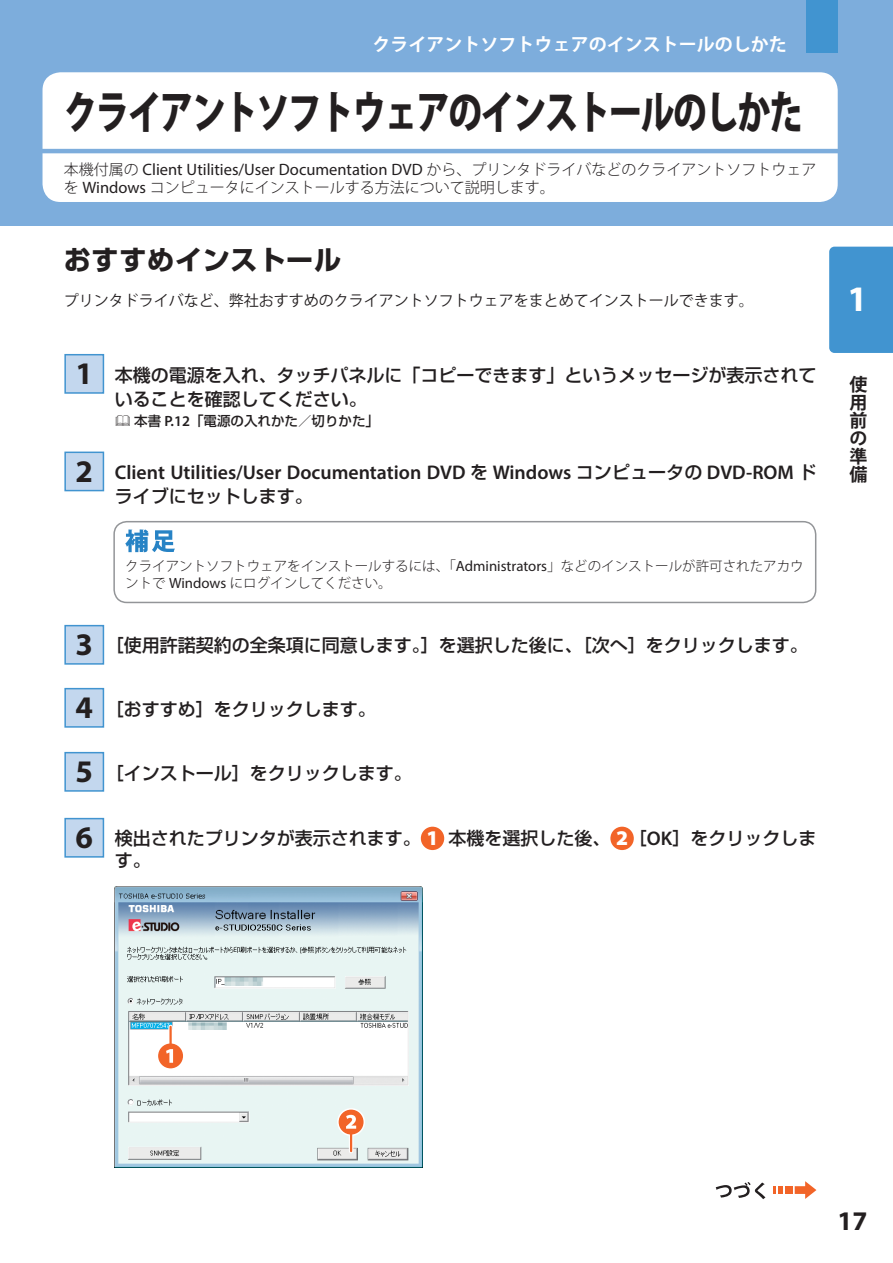
<style>
.page{position:relative;width:893px;height:1263px;background:#fff}
.page>*{position:absolute;margin:0;border:0;box-sizing:border-box;transform-origin:0 0}
._01_L1{font:800 45px "Koz Go Pro";letter-spacing:-.05em;color:#231f20;scale:.75 1}
.t1{font:700 36px "Myriad Pro";color:#fff}
.t2{font:700 31.5px "Myriad Pro";color:#231f20}
._01_L2{font:700 27px "Shin Go Pro";letter-spacing:.03em;color:#231f20}
.t3{font:700 27px "Myriad Pro";color:#231f20}
.t4{font:900 21px "Myriad Pro";color:#fff}
._11_list_L{font:600 19.8px "Myriad Pro";color:#231f20}
._11_list_L-2{font:500 18px/24px "Shin Go Pro";color:#231f20}
._99_header_R{font:700 18px "Koz Go Pro";color:#fff}
.t5{font:700 18px/18px "Koz Go Pro";color:#231f20;text-align:justify}
._02_lead{font:16.5px "Myriad Pro";color:#231f20}
._10_body_R10{font:15px "Koz Go Pro";color:#231f20}
._02_lead-2{font:300 15px "Koz Go Pro";color:#231f20}
._10_Note_body_L9{font:300 13.5px/16.5px "Koz Go Pro";color:#231f20}
._10_body_M9{font:500 13.5px "Shin Go Pro";color:#231f20}
.s1{font-family:"Koz Go Pro";font-weight:300;font-size:15px}
.s2{font-family:"Myriad Pro";font-weight:400;font-size:16.5px}
.s3{font-family:"Myriad Pro";font-weight:600;font-size:14.85px}
.s4{font-family:"Shin Go Pro";font-weight:500;font-size:18px}
.s5{font-family:"Myriad Pro";font-weight:400;font-size:14.85px}
.s6{font-family:"Myriad Pro";font-weight:600;font-size:19.8px}
</style>
<div class="page">
<div style="left:0;top:0;width:893px;height:225px;background:#7daddc"></div>
<div style="left:43px;top:72px;width:795px;height:130px;background:#fff;border-radius:18px"></div>
<div style="left:806px;top:0;width:32px;height:53px;background:#4194d0"></div>
<hr style="left:34px;top:149px;width:808px;height:4px;background:#7daddc">
<div style="left:829px;top:247px;width:64px;height:106px;background:#4194d0"></div>
<div style="left:113px;top:521px;width:703px;height:82px;border:2px solid #939598;border-radius:13px"></div>
<svg style="left:125px;top:529px;width:50px;height:23px"></svg>
<div style="left:65px;top:355px;width:38px;height:38px;background:#c3d7ee"></div>
<div style="left:64px;top:354px;width:40px;height:40px;border:2px solid #4194d0"></div>
<div style="left:65px;top:452px;width:38px;height:39px;background:#c3d7ee"></div>
<div style="left:64px;top:452px;width:40px;height:39px;border:2px solid #4194d0"></div>
<div style="left:65px;top:626px;width:38px;height:38px;background:#c3d7ee"></div>
<div style="left:64px;top:625px;width:40px;height:40px;border:2px solid #4194d0"></div>
<div style="left:65px;top:689px;width:38px;height:38px;background:#c3d7ee"></div>
<div style="left:64px;top:688px;width:40px;height:40px;border:2px solid #4194d0"></div>
<div style="left:65px;top:753px;width:38px;height:38px;background:#c3d7ee"></div>
<div style="left:64px;top:752px;width:40px;height:40px;border:2px solid #4194d0"></div>
<div style="left:421px;top:827px;width:23px;height:23px;background:#f26428;border-radius:50%"></div>
<div style="left:610px;top:827px;width:24px;height:23px;background:#f26428;border-radius:50%"></div>
<div style="left:65px;top:819px;width:38px;height:38px;background:#c3d7ee"></div>
<div style="left:64px;top:818px;width:40px;height:40px;border:2px solid #4194d0"></div>
<svg style="left:716px;top:1182px;width:49px;height:17px"></svg>
<div style="left:785px;top:1186px;width:7px;height:8px;background:#f26428"></div>
<div style="left:778px;top:1186px;width:5px;height:8px;background:#f26428"></div>
<svg style="left:773px;top:1186px;width:2px;height:8px"></svg>
<svg style="left:795px;top:1181px;width:21px;height:18px"></svg>
<img style="left:115px;top:887px;width:308px;height:280px">
<div style="left:157px;top:1042px;width:28px;height:28px;border:4px solid #fff;border-radius:50%"></div>
<svg style="left:168px;top:1027px;width:5px;height:16px"></svg>
<hr style="left:169px;top:1027px;width:3px;height:29px;background:#f26428">
<div style="left:159px;top:1044px;width:23px;height:23px;background:#f26428;border-radius:50%"></div>
<div style="left:158px;top:1043px;width:25px;height:25px;border:2px solid #f26428;border-radius:50%"></div>
<svg style="left:166px;top:1049px;width:7px;height:14px"></svg>
<div style="left:337px;top:1108px;width:28px;height:28px;border:4px solid #fff;border-radius:50%"></div>
<svg style="left:349px;top:1134px;width:4px;height:17px"></svg>
<hr style="left:350px;top:1122px;width:2px;height:29px;background:#f26428">
<div style="left:339px;top:1110px;width:24px;height:24px;background:#f26428;border-radius:50%"></div>
<div style="left:339px;top:1109px;width:25px;height:25px;border:2px solid #f26428;border-radius:50%"></div>
<svg style="left:346px;top:1115px;width:10px;height:14px"></svg>
<p class="_99_header_R" style="left:373px;top:33px;width:416px">クライアントソフトウェアのインストールのしかた</p>
<p class="_01_L1" style="left:64px;top:83px;width:987px">クライアントソフトウェアのインストールのしかた</p>
<p class="_02_lead" style="left:64px;top:159px;width:754px"><span class="s1">本機付属の</span> Client Utilities/User Documentation DVD <span class="s1">から、プリンタドライバなどのクライアントソフトウェア</span></p>
<p class="_02_lead-2" style="left:64px;top:177px;width:493px">を <span class="s2">Windows</span> コンピュータにインストールする方法について説明します。</p>
<p class="_01_L2" style="left:64px;top:239px;width:279px">おすすめインストール</p>
<p class="_10_body_R10" style="left:64px;top:290px;width:692px">プリンタドライバなど、弊社おすすめのクライアントソフトウェアをまとめてインストールできます。</p>
<p class="t2" style="left:76px;top:353px;width:19px">1</p>
<p class="t2" style="left:76px;top:450px;width:19px">2</p>
<p class="_11_list_L-2" style="left:115px;top:361px;width:703px">本機の電源を入れ、タッチパネルに「コピーできます」というメッセージが表示されていることを確認してください。</p>
<p class="_10_body_M9" style="left:134px;top:409px;width:246px">本書 <span class="s3">P.12</span>「電源の入れかた／切りかた」</p>
<p class="_11_list_L" style="left:115px;top:460px;width:703px">Client Utilities/User Documentation DVD <span class="s4">を</span> Windows <span class="s4">コンピュータの</span> DVD-ROM <span class="s4">ド</span></p>
<p class="_11_list_L-2" style="left:115px;top:482px;width:199px">ライブにセットします。</p>
<p class="_10_Note_body_L9" style="left:125px;top:558px;width:680px">クライアントソフトウェアをインストールするには、「<span class="s5">Administrators</span>」などのインストールが許可されたアカウントで <span class="s5">Windows</span> にログインしてください。</p>
<p class="t2" style="left:76px;top:624px;width:19px">3</p>
<p class="_11_list_L-2" style="left:106px;top:631px;width:703px">［使用許諾契約の全条項に同意します。］を選択した後に、［次へ］をクリックします。</p>
<p class="t2" style="left:76px;top:687px;width:19px">4</p>
<p class="_11_list_L-2" style="left:106px;top:694px;width:271px">［おすすめ］をクリックします。</p>
<p class="t2" style="left:76px;top:751px;width:19px">5</p>
<p class="_11_list_L-2" style="left:106px;top:758px;width:307px">［インストール］をクリックします。</p>
<p class="t2" style="left:76px;top:817px;width:19px">6</p>
<p class="_11_list_L-2" style="left:115px;top:824px;width:307px">検出されたプリンタが表示されます。</p>
<p class="t4" style="left:426px;top:824px;width:14px">1</p>
<p class="_11_list_L-2" style="left:448px;top:824px;width:163px">本機を選択した後、</p>
<p class="t4" style="left:616px;top:824px;width:14px">2</p>
<p class="_11_list_L-2" style="left:629px;top:824px;width:189px">［<span class="s6">OK</span>］をクリックしま</p>
<p class="_11_list_L-2" style="left:115px;top:845px;width:37px">す。</p>
<h2 class="t1" style="left:847px;top:275px;width:21px">1</h2>
<p class="t5" style="left:849px;top:376px;width:19px">使用前の準備</p>
<h3 class="t3" style="left:837px;top:1203px;width:31px">17</h3>
</div>
